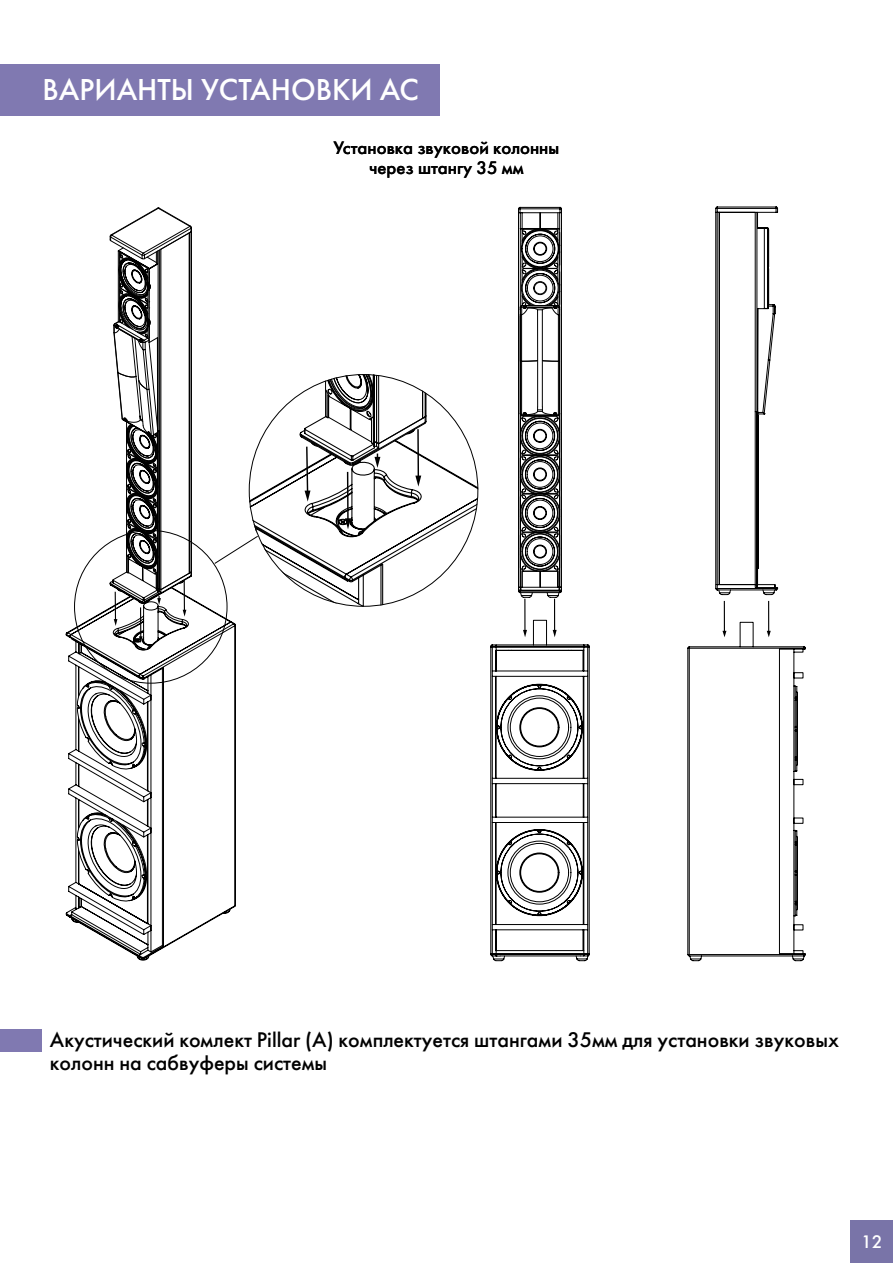
<style>
.page{position:relative;width:893px;height:1263px;background:#fff}
.page>*{position:absolute;margin:0;border:0;box-sizing:border-box;transform-origin:0 0}
.t1{font:30px "Futura Futuris C";color:#fff}
.t2{font:21px/23.1px "Futura Futuris C";color:#000}
.t3{font:18px/19.8px "Futura Futuris C";color:#000;text-align:center}
.t4{font:18px "Futura Futuris C";color:#fff}
</style>
<div class="page">
<div style="left:850px;top:1220px;width:43px;height:43px;background:#7974a8"></div>
<div style="left:0;top:64px;width:439px;height:51px;background:#8079b1"></div>
<svg style="left:65px;top:621px;width:171px;height:298px"></svg>
<svg style="left:71px;top:542px;width:160px;height:419px"></svg>
<svg style="left:518px;top:207px;width:44px;height:391px"></svg>
<svg style="left:687px;top:587px;width:119px;height:374px"></svg>
<svg style="left:715px;top:206px;width:63px;height:389px"></svg>
<svg style="left:76px;top:207px;width:116px;height:696px"></svg>
<hr style="left:524px;top:599px;width:1px;height:32px;background:#000">
<hr style="left:554px;top:599px;width:1px;height:32px;background:#000">
<svg style="left:490px;top:619px;width:100px;height:342px"></svg>
<hr style="left:724px;top:601px;width:1px;height:31px;background:#000">
<svg style="left:722px;top:631px;width:4px;height:6px"></svg>
<hr style="left:768px;top:601px;width:1px;height:31px;background:#000">
<svg style="left:767px;top:631px;width:4px;height:6px"></svg>
<div style="left:0;top:1029px;width:41px;height:23px;background:#8079b1"></div>
<svg style="left:214px;top:374px;width:264px;height:233px"></svg>
<h1 class="t1" style="left:43px;top:72px;width:378px">ВАРИАНТЫ УСТАНОВКИ АС</h1>
<p class="t3" style="left:334px;top:138px;width:227px">Установка звуковой колонны через штангу 35 мм</p>
<p class="t2" style="left:50px;top:1028px;width:790px">Акустический комлект Pillar (А) комплектуется штангами 35мм для установки звуковых колонн на сабвуферы системы</p>
<p class="t4" style="left:861px;top:1231px;width:23px">12</p>
</div>
